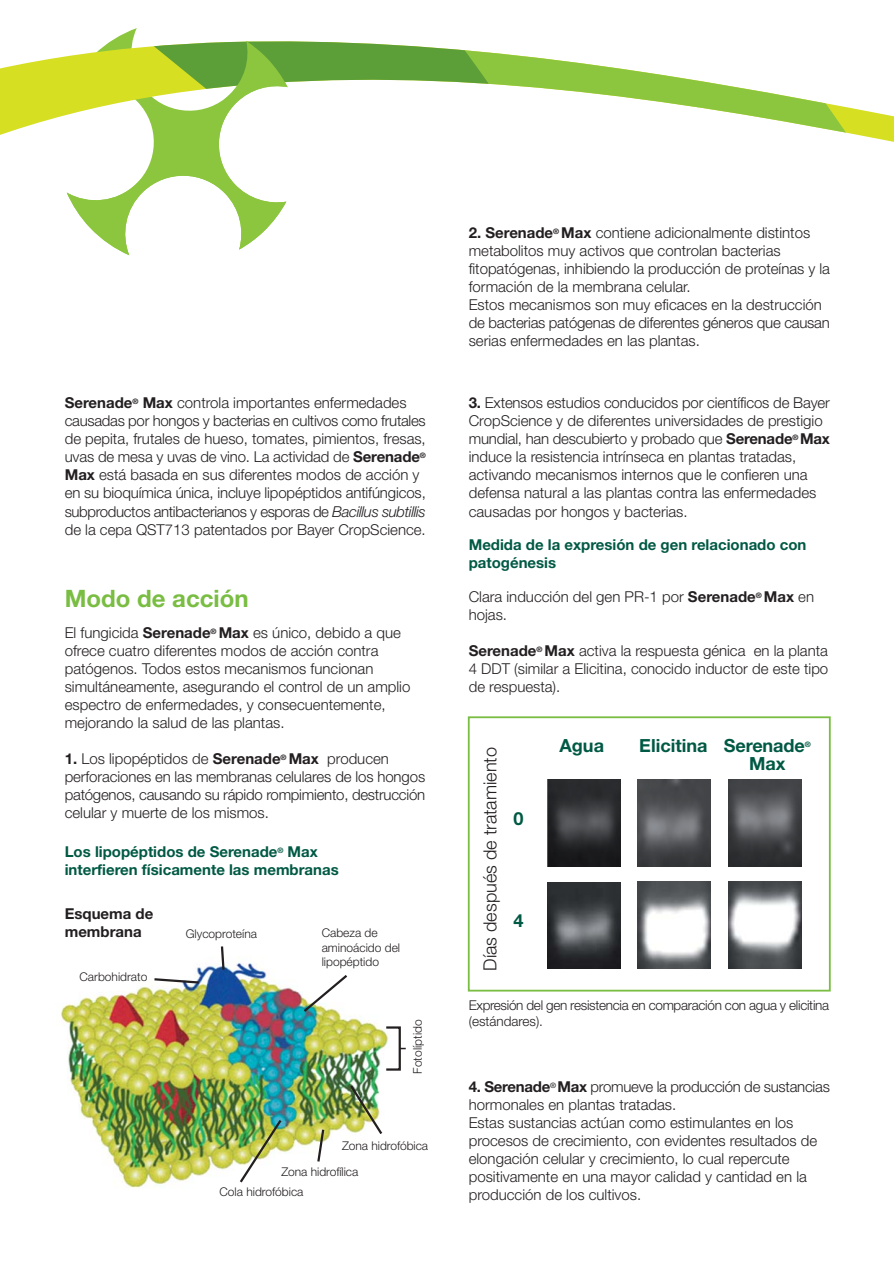
<style>
.page{position:relative;width:894px;height:1265px;background:#fff}
.page>*{position:absolute;margin:0;border:0;box-sizing:border-box;transform-origin:0 0}
.t1{font:700 24px "Helvetica Neue";color:#79bd42}
.t2{font:700 18.15px "Helvetica Neue";color:#005944}
.t3{font:300 18.15px "Helvetica Neue";color:#231f20}
.t4{font:300 15px/18px "Helvetica Neue";color:#231f20}
.t5{font:700 15px/18px "Helvetica Neue";color:#005944}
.t6{font:700 15px/18px "Helvetica Neue";color:#231f20}
.t7{font:300 13.5px/16.2px "Helvetica Neue";letter-spacing:-.02em;color:#231f20}
.t8{font:300 12px/14.4px "Helvetica Neue";color:#231f20}
.t9{font:700 7.5px "Helvetica Neue";color:#005944}
.s1{font-weight:700}
.s2{font-style:italic}
</style>
<div class="page">
<img style="left:60px;top:957px;width:344px;height:231px">
<img style="left:238px;top:1117px;width:46px;height:68px">
<svg style="left:316px;top:1127px;width:10px;height:37px"></svg>
<svg style="left:301px;top:972px;width:49px;height:42px"></svg>
<div style="left:385px;top:1026px;width:16px;height:44px;border:2px solid #231f20"></div>
<svg style="left:400px;top:1047px;width:6px;height:2px"></svg>
<svg style="left:220px;top:946px;width:6px;height:26px"></svg>
<svg style="left:152px;top:976px;width:49px;height:9px"></svg>
<img style="left:348px;top:1082px;width:36px;height:54px">
<img style="left:547px;top:779px;width:73px;height:87px">
<img style="left:638px;top:779px;width:73px;height:87px">
<img style="left:728px;top:779px;width:73px;height:87px">
<img style="left:547px;top:882px;width:73px;height:86px">
<img style="left:638px;top:882px;width:73px;height:86px">
<img style="left:728px;top:882px;width:73px;height:86px">
<div style="left:468px;top:716px;width:363px;height:275px;border:2px solid #79bd42"></div>
<svg style="left:663px;top:75px;width:231px;height:67px"></svg>
<svg style="left:0;top:36px;width:663px;height:220px"></svg>
<svg style="left:67px;top:41px;width:221px;height:214px"></svg>
<p class="t4" style="left:65px;top:395px;width:363px"><span class="s1">Serenade</span><sup>®</sup> <span class="s1">Max</span> controla importantes enfermedades causadas por hongos y bacterias en cultivos como frutales de pepita, frutales de hueso, tomates, pimientos, fresas, uvas de mesa y uvas de vino. La actividad de <span class="s1">Serenade</span><sup>® </sup><span class="s1">Max</span> está basada en sus diferentes modos de acción y en su bioquímica única, incluye lipopéptidos antifúngicos, subproductos antibacterianos y esporas de <span class="s2">Bacillus subtillis </span>de la cepa QST713 patentados por Bayer CropScience.</p>
<h1 class="t1" style="left:65px;top:590px;width:185px">Modo de acción</h1>
<p class="t4" style="left:65px;top:625px;width:347px">El fungicida <span class="s1">Serenade</span><sup>®</sup> <span class="s1">Max</span> es único, debido a que ofrece cuatro diferentes modos de acción contra patógenos. Todos estos mecanismos funcionan simultáneamente, asegurando el control de un amplio espectro de enfermedades, y consecuentemente, mejorando la salud de las plantas.</p>
<p class="t4" style="left:65px;top:751px;width:362px"><span class="s1">1.</span> Los lipopéptidos de <span class="s1">Serenade</span><sup>®</sup> <span class="s1">Max</span> producen perforaciones en las membranas celulares de los hongos patógenos, causando su rápido rompimiento, destrucción celular y muerte de los mismos.</p>
<p class="t5" style="left:65px;top:844px;width:276px">Los lipopéptidos de Serenade<sup>®</sup> Max interfieren físicamente las membranas</p>
<p class="t6" style="left:65px;top:906px;width:90px">Esquema de membrana</p>
<p class="t8" style="left:80px;top:970px;width:69px">Carbohidrato</p>
<p class="t8" style="left:186px;top:927px;width:73px">Glycoproteína</p>
<p class="t8" style="left:322px;top:927px;width:80px">Cabeza de aminoácido del lipopéptido</p>
<p class="t8" style="left:411px;top:1073px;width:55px;rotate:-90deg">Fotolíptido</p>
<p class="t8" style="left:342px;top:1139px;width:88px">Zona hidrofóbica</p>
<p class="t8" style="left:281px;top:1166px;width:78px">Zona hidrofílica</p>
<p class="t8" style="left:219px;top:1185px;width:86px">Cola hidrofóbica</p>
<p class="t4" style="left:469px;top:225px;width:363px"><span class="s1">2. Serenade</span><sup>®</sup> <span class="s1">Max</span> contiene adicionalmente distintos metabolitos muy activos que controlan bacterias fitopatógenas, inhibiendo la producción de proteínas y la formación de la membrana celular.<br>Estos mecanismos son muy eficaces en la destrucción de bacterias patógenas de diferentes géneros que causan serias enfermedades en las plantas.</p>
<p class="t4" style="left:469px;top:395px;width:363px"><span class="s1">3.</span> Extensos estudios conducidos por científicos de Bayer CropScience y de diferentes universidades de prestigio mundial, han descubierto y probado que <span class="s1">Serenade</span><sup>®</sup> <span class="s1">Max </span>induce la resistencia intrínseca en plantas tratadas, activando mecanismos internos que le confieren una defensa natural a las plantas contra las enfermedades causadas por hongos y bacterias.</p>
<p class="t5" style="left:469px;top:537px;width:339px">Medida de la expresión de gen relacionado con patogénesis</p>
<p class="t4" style="left:469px;top:589px;width:347px">Clara inducción del gen PR-1 por <span class="s1">Serenade</span><sup>®</sup> <span class="s1">Max</span> en hojas.</p>
<p class="t4" style="left:469px;top:643px;width:361px;text-align:justify"><span class="s1">Serenade</span><sup>®</sup> <span class="s1">Max</span> activa la respuesta génica en la planta 4 DDT (similar a Elicitina, conocido inductor de este tipo de respuesta).</p>
<p class="t3" style="left:483px;top:971px;width:225px;rotate:-90deg">Días después de tratamiento</p>
<p class="t2" style="left:513px;top:812px;width:12px">0</p>
<p class="t2" style="left:513px;top:914px;width:12px">4</p>
<p class="t2" style="left:560px;top:739px;width:46px">Agua</p>
<p class="t2" style="left:639px;top:739px;width:167px">Elicitina Serenade</p>
<p class="t9" style="left:805px;top:741px;width:7px">®</p>
<p class="t2" style="left:749px;top:757px;width:38px">Max</p>
<p class="t7" style="left:469px;top:998px;width:362px">Expresión del gen resistencia en comparación con agua y elicitina (estándares).</p>
<p class="t4" style="left:469px;top:1079px;width:363px"><span class="s1">4. Serenade</span><sup>®</sup> <span class="s1">Max</span> promueve la producción de sustancias hormonales en plantas tratadas.<br>Estas sustancias actúan como estimulantes en los procesos de crecimiento, con evidentes resultados de elongación celular y crecimiento, lo cual repercute positivamente en una mayor calidad y cantidad en la producción de los cultivos.</p>
</div>
